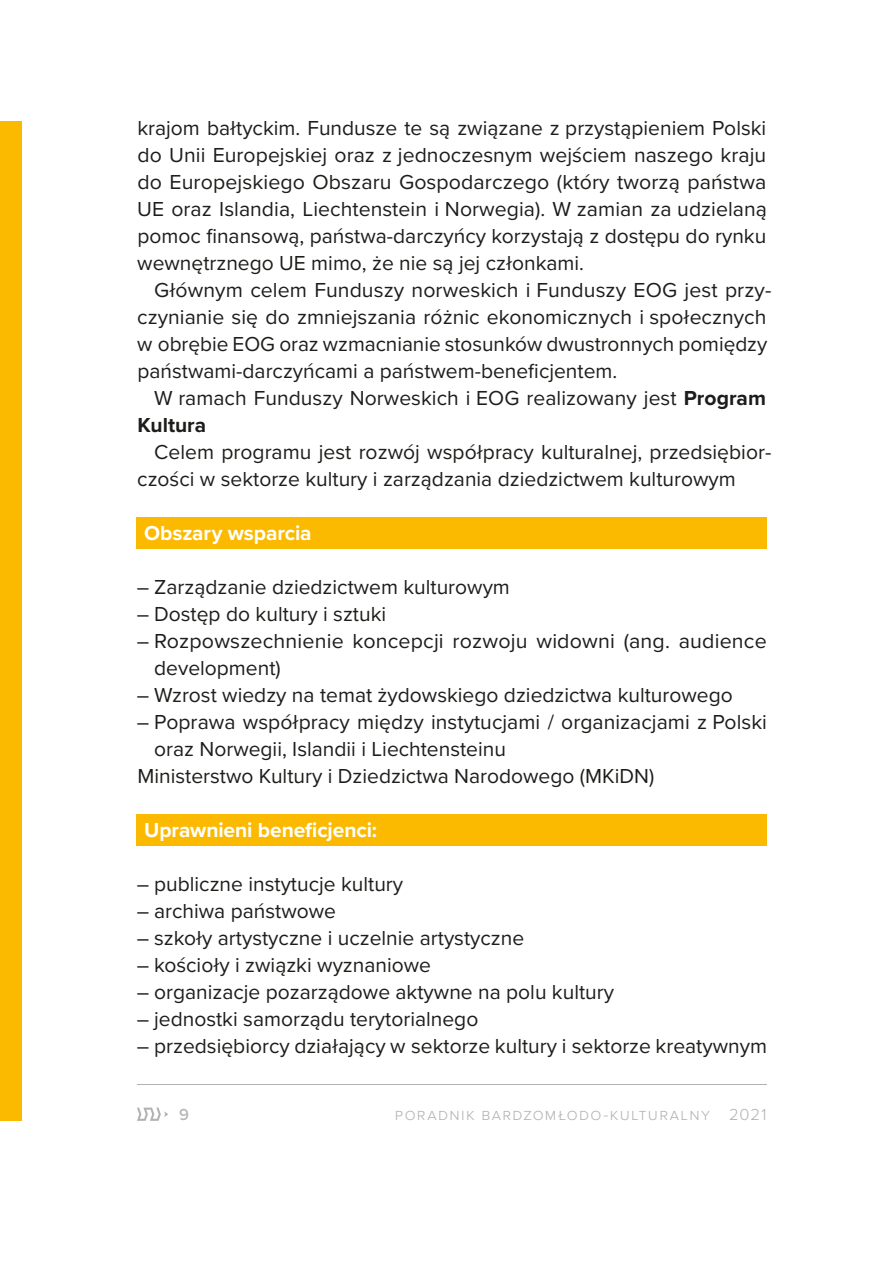
<style>
.page{position:relative;width:893px;height:1263px;background:#fff}
.page>*{position:absolute;margin:0;border:0;box-sizing:border-box;transform-origin:0 0}
.a4{font:21px/27px "Proxima Nova";color:#1d1d1b}
.b4{font:21px/27px "Proxima Nova";color:#1d1d1b}
.t1{font:700 21px "Proxima Nova";letter-spacing:-.005em;color:#fff}
.t2{font:300 16.5px "Proxima Nova";letter-spacing:.08em;color:#b3b2b2}
.t3{font:500 16.5px "Proxima Nova";color:#b3b2b2}
.s1{font-weight:700}
</style>
<div class="page">
<div style="left:0;top:122px;width:21px;height:999px;background:#fbba00"></div>
<hr style="left:137px;top:1084px;width:630px;height:1px;background:#b3b2b2">
<svg style="left:137px;top:1107px;width:31px;height:14px"></svg>
<div style="left:137px;top:517px;width:630px;height:32px;background:#fbba00"></div>
<div style="left:137px;top:814px;width:630px;height:32px;background:#fbba00"></div>
<p class="a4" style="left:137px;top:114px;width:631px;text-align:justify">krajom bałtyckim. Fundusze te są związane z przystąpieniem Polski do Unii Europejskiej oraz z jednoczesnym wejściem naszego kraju do Europejskiego Obszaru Gospodarczego (który tworzą państwa UE oraz Islandia, Liechtenstein i Norwegia). W zamian za udzielaną pomoc finansową, państwa-darczyńcy korzystają z dostępu do rynku wewnętrznego UE mimo, że nie są jej członkami.</p>
<p class="b4" style="left:137px;top:276px;width:636px;text-indent:17px">Głównym celem Funduszy norweskich i Funduszy EOG jest przy&shy;czynianie się do zmniejszania różnic ekonomicznych i społecznych w obrębie EOG oraz wzmacnianie stosunków dwustronnych pomiędzy państwami-darczyńcami a państwem-beneficjentem.</p>
<p class="b4" style="left:138px;top:384px;width:630px;text-indent:17px">W ramach Funduszy Norweskich i EOG realizowany jest <span class="s1">Program<br>Kultura</span></p>
<p class="b4" style="left:137px;top:438px;width:636px;text-indent:17px">Celem programu jest rozwój współpracy kulturalnej, przedsiębior&shy;czości w sektorze kultury i zarządzania dziedzictwem kulturowym</p>
<p class="t1" style="left:144px;top:517px;width:169px">Obszary wsparcia</p>
<p class="a4" style="left:137px;top:573px;width:374px">― Zarządzanie dziedzictwem kulturowym</p>
<p class="a4" style="left:137px;top:600px;width:251px">― Dostęp do kultury i sztuki</p>
<p class="a4" style="left:154px;top:627px;width:614px;text-indent:-17px">― Rozpowszechnienie koncepcji rozwoju widowni (ang. audience development)</p>
<p class="a4" style="left:137px;top:681px;width:597px">― Wzrost wiedzy na temat żydowskiego dziedzictwa kulturowego</p>
<p class="a4" style="left:154px;top:708px;width:614px;text-indent:-17px">― Poprawa współpracy między instytucjami / organizacjami z Polski oraz Norwegii, Islandii i Liechtensteinu</p>
<p class="a4" style="left:137px;top:762px;width:518px">Ministerstwo Kultury i Dziedzictwa Narodowego (MKiDN)</p>
<p class="t1" style="left:144px;top:814px;width:234px">Uprawnieni beneficjenci:</p>
<p class="a4" style="left:137px;top:870px;width:268px">― publiczne instytucje kultury</p>
<p class="a4" style="left:137px;top:897px;width:201px">― archiwa państwowe</p>
<p class="a4" style="left:137px;top:924px;width:389px">― szkoły artystyczne i uczelnie artystyczne</p>
<p class="a4" style="left:137px;top:951px;width:296px">― kościoły i związki wyznaniowe</p>
<p class="a4" style="left:137px;top:978px;width:479px">― organizacje pozarządowe aktywne na polu kultury</p>
<p class="a4" style="left:137px;top:1005px;width:343px">― jednostki samorządu terytorialnego</p>
<p class="a4" style="left:137px;top:1032px;width:631px">― przedsiębiorcy działający w sektorze kultury i sektorze kreatywnym</p>
<p class="t3" style="left:179px;top:1102px;width:11px">9</p>
<p class="t2" style="left:395px;top:1102px;width:373px">Poradnik bardzomłodo-kulturalny 2021</p>
</div>
